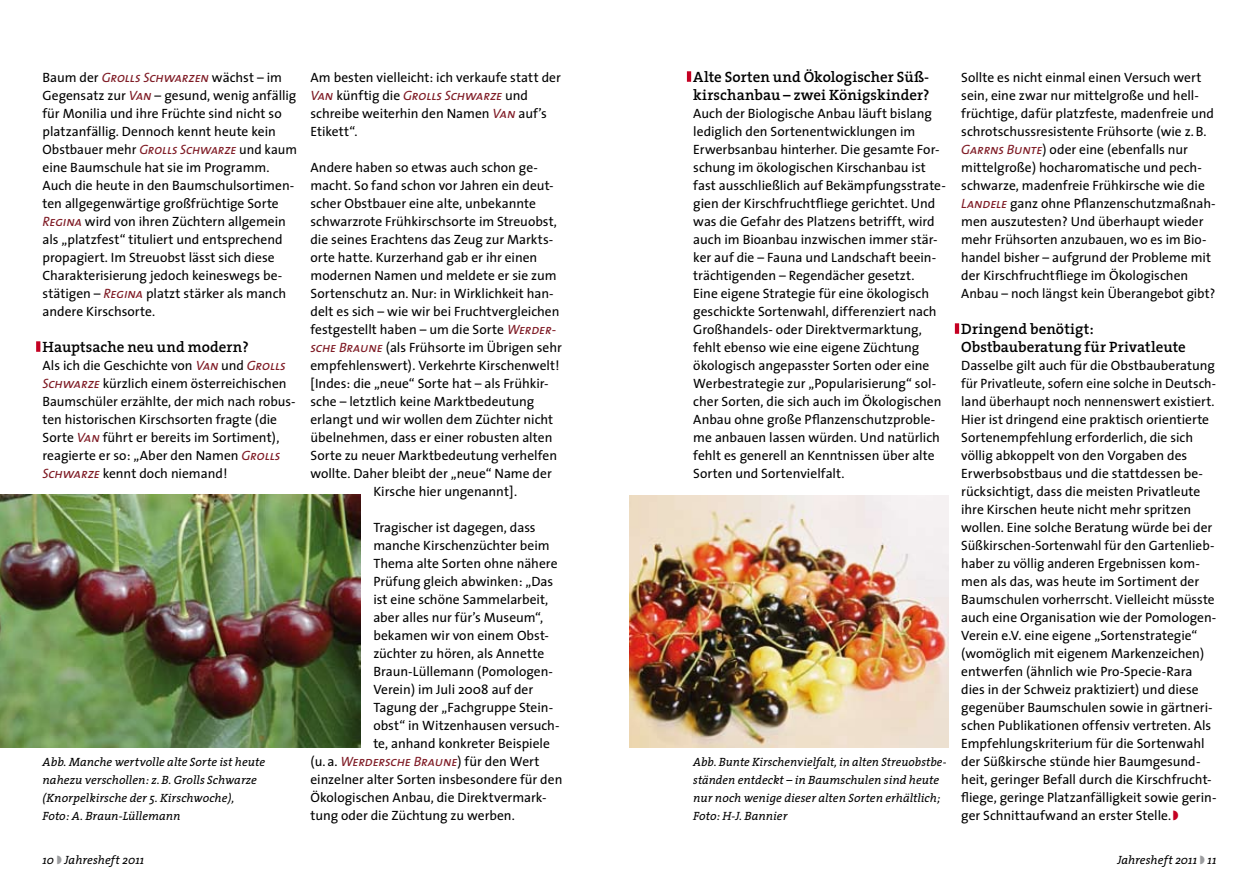
<style>
.page{position:relative;width:1259px;height:893px;background:#fff}
.page>*{position:absolute;margin:0;border:0;box-sizing:border-box;transform-origin:0 0}
.t1{font:600 15px/18px "The Serif";letter-spacing:.015em;color:#000}
.t2{font:13.5px/18px "The Sans";color:#000}
.t3{font:italic 13.5px "The Sans Caps";letter-spacing:-.02em;color:#7f1b25}
.t4{font:italic 12px/18px "The Serif";letter-spacing:.005em;color:#000}
.s1{font-family:"The Sans Caps";font-style:italic;color:#7f1b25}
.s2{font-family:"The Sans";font-style:normal;color:#000}
.s3{color:#c40022}
.s4{color:#9c9d9f}
</style>
<div class="page">
<svg style="left:687px;top:71px;width:4px;height:11px"></svg>
<img style="left:629px;top:495px;width:319px;height:253px">
<svg style="left:955px;top:323px;width:4px;height:11px"></svg>
<svg style="left:36px;top:341px;width:4px;height:11px"></svg>
<img style="left:0;top:495px;width:360px;height:252px">
<p class="t2" style="left:43px;top:68px;width:256px">Baum der <span class="s1">Grolls Schwarzen</span> wächst – im Gegensatz zur <span class="s1">Van</span> – gesund, wenig anfällig für Monilia und ihre Früchte sind nicht so platzanfällig. Dennoch kennt heute kein Obstbauer mehr <span class="s1">Grolls Schwarze</span> und kaum eine Baumschule hat sie im Programm.<br>Auch die heute in den Baumschulsortimen&shy;ten allgegenwärtige großfrüchtige Sorte <span class="s1">Regina</span> wird von ihren Züchtern allgemein als „platzfest“ tituliert und entsprechend propagiert. Im Streuobst lässt sich diese Charakterisierung jedoch keineswegs be&shy;stätigen – <span class="s1">Regina</span> platzt stärker als manch andere Kirschsorte.</p>
<p class="t1" style="left:43px;top:337px;width:208px">Hauptsache neu und modern?</p>
<p class="t2" style="left:43px;top:356px;width:254px">Als ich die Geschichte von <span class="s1">Van</span> und <span class="s1">Grolls Schwarze</span> kürzlich einem österreichischen Baumschüler erzählte, der mich nach robus&shy;ten historischen Kirschsorten fragte (die Sorte <span class="s1">Van</span> führt er bereits im Sortiment), reagierte er so: „Aber den Namen <span class="s1">Grolls Schwarze</span> kennt doch niemand!</p>
<p class="t4" style="left:43px;top:752px;width:224px">Abb. Manche wertvolle alte Sorte ist heute nahezu verschollen: z.B. Grolls Schwarze (Knorpelkirsche der 5. Kirschwoche),<br>Foto: A. Braun-Lüllemann</p>
<p class="t2" style="left:310px;top:68px;width:252px">Am besten vielleicht: ich verkaufe statt der</p>
<p class="t3" style="left:310px;top:84px;width:219px">Van <span class="s2">künftig die</span> Grolls Schwarze <span class="s2">und</span></p>
<p class="t2" style="left:310px;top:104px;width:238px">schreibe weiterhin den Namen <span class="s1">Van</span> auf’s<br>Etikett“.</p>
<p class="t2" style="left:310px;top:158px;width:229px">Andere haben so etwas auch schon ge-</p>
<p class="t2" style="left:310px;top:176px;width:245px">macht. So fand schon vor Jahren ein deut-</p>
<p class="t2" style="left:310px;top:194px;width:227px">scher Obstbauer eine alte, unbekannte</p>
<p class="t2" style="left:310px;top:212px;width:248px">schwarzrote Frühkirschsorte im Streuobst,</p>
<p class="t2" style="left:310px;top:230px;width:244px">die seines Erachtens das Zeug zur Markts-</p>
<p class="t2" style="left:310px;top:248px;width:228px">orte hatte. Kurzerhand gab er ihr einen</p>
<p class="t2" style="left:310px;top:266px;width:248px">modernen Namen und meldete er sie zum</p>
<p class="t2" style="left:310px;top:284px;width:245px">Sortenschutz an. Nur: in Wirklichkeit han-</p>
<p class="t2" style="left:310px;top:302px;width:250px">delt es sich – wie wir bei Fruchtvergleichen</p>
<p class="t2" style="left:310px;top:320px;width:247px">festgestellt haben – um die Sorte <span class="s1">Werder-</span></p>
<p class="t2" style="left:310px;top:338px;width:253px"><span class="s1">sche Braune</span> (als Frühsorte im Übrigen sehr</p>
<p class="t2" style="left:310px;top:356px;width:250px">empfehlenswert). Verkehrte Kirschenwelt!</p>
<p class="t2" style="left:310px;top:374px;width:239px">[Indes: die „neue“ Sorte hat – als Frühkir-</p>
<p class="t2" style="left:310px;top:392px;width:225px">sche – letztlich keine Marktbedeutung</p>
<p class="t2" style="left:310px;top:410px;width:244px">erlangt und wir wollen dem Züchter nicht</p>
<p class="t2" style="left:310px;top:428px;width:243px">übelnehmen, dass er einer robusten alten</p>
<p class="t2" style="left:310px;top:446px;width:248px">Sorte zu neuer Marktbedeutung verhelfen</p>
<p class="t2" style="left:310px;top:464px;width:243px">wollte. Daher bleibt der „neue“ Name der</p>
<p class="t2" style="left:373px;top:482px;width:145px">Kirsche hier ungenannt].</p>
<p class="t2" style="left:373px;top:518px;width:164px">Tragischer ist dagegen, dass</p>
<p class="t2" style="left:373px;top:536px;width:178px">manche Kirschenzüchter beim</p>
<p class="t2" style="left:373px;top:554px;width:186px">Thema alte Sorten ohne nähere</p>
<p class="t2" style="left:373px;top:572px;width:181px">Prüfung gleich abwinken: „Das</p>
<p class="t2" style="left:373px;top:590px;width:176px">ist eine schöne Sammelarbeit,</p>
<p class="t2" style="left:373px;top:608px;width:171px">aber alles nur für’s Museum“,</p>
<p class="t2" style="left:373px;top:626px;width:177px">bekamen wir von einem Obst-</p>
<p class="t2" style="left:373px;top:644px;width:172px">züchter zu hören, als Annette</p>
<p class="t2" style="left:373px;top:662px;width:181px">Braun-Lüllemann (Pomologen-</p>
<p class="t2" style="left:373px;top:680px;width:161px">Verein) im Juli 2008 auf der</p>
<p class="t2" style="left:373px;top:698px;width:181px">Tagung der „Fachgruppe Stein-</p>
<p class="t2" style="left:373px;top:716px;width:188px">obst“ in Witzenhausen versuch-</p>
<p class="t2" style="left:373px;top:734px;width:178px">te, anhand konkreter Beispiele</p>
<p class="t2" style="left:310px;top:752px;width:231px">(u.a. <span class="s1">Werdersche Braune</span>) für den Wert</p>
<p class="t2" style="left:310px;top:770px;width:253px">einzelner alter Sorten insbesondere für den</p>
<p class="t2" style="left:310px;top:788px;width:237px">Ökologischen Anbau, die Direktvermark-</p>
<p class="t2" style="left:310px;top:806px;width:206px">tung oder die Züchtung zu werben.</p>
<p class="t1" style="left:693px;top:67px;width:238px">Alte Sorten und Ökologischer Süß&shy;kirschanbau – zwei Königskinder?</p>
<p class="t2" style="left:693px;top:104px;width:254px">Auch der Biologische Anbau läuft bislang lediglich den Sortenentwicklungen im Erwerbsanbau hinterher. Die gesamte For&shy;schung im ökologischen Kirschanbau ist fast ausschließlich auf Bekämpfungsstrate&shy;gien der Kirschfruchtfliege gerichtet. Und was die Gefahr des Platzens betrifft, wird auch im Bioanbau inzwischen immer stär&shy;ker auf die – Fauna und Landschaft beein&shy;trächtigenden – Regendächer gesetzt.<br>Eine eigene Strategie für eine ökologisch geschickte Sortenwahl, differenziert nach Großhandels- oder Direktvermarktung, fehlt ebenso wie eine eigene Züchtung ökologisch angepasster Sorten oder eine Werbestrategie zur „Popularisierung“ sol&shy;cher Sorten, die sich auch im Ökologischen Anbau ohne große Pflanzenschutzproble&shy;me anbauen lassen würden. Und natürlich fehlt es generell an Kenntnissen über alte Sorten und Sortenvielfalt.</p>
<p class="t4" style="left:693px;top:752px;width:255px">Abb. Bunte Kirschenvielfalt, in alten Streuobstbe&shy;ständen entdeckt – in Baumschulen sind heute nur noch wenige dieser alten Sorten erhältlich; Foto: H-J. Bannier</p>
<p class="t2" style="left:961px;top:68px;width:256px">Sollte es nicht einmal einen Versuch wert sein, eine zwar nur mittelgroße und hell&shy;früchtige, dafür platzfeste, madenfreie und schrotschussresistente Frühsorte (wie z.B.<br><span class="s1">Garrns Bunte</span>) oder eine (ebenfalls nur mittelgroße) hocharomatische und pech&shy;schwarze, madenfreie Frühkirsche wie die <span class="s1">Landele</span> ganz ohne Pflanzenschutzmaßnah&shy;men auszutesten? Und überhaupt wieder mehr Frühsorten anzubauen, wo es im Bio&shy;handel bisher – aufgrund der Probleme mit der Kirschfruchtfliege im Ökologischen Anbau – noch längst kein Überangebot gibt?</p>
<p class="t1" style="left:961px;top:319px;width:226px">Dringend benötigt:<br>Obstbauberatung für Privatleute</p>
<p class="t2" style="left:961px;top:356px;width:257px">Dasselbe gilt auch für die Obstbauberatung für Privatleute, sofern eine solche in Deutsch&shy;land überhaupt noch nennenswert existiert.<br>Hier ist dringend eine praktisch orientierte Sortenempfehlung erforderlich, die sich völlig abkoppelt von den Vorgaben des Erwerbsobstbaus und die stattdessen be&shy;rücksichtigt, dass die meisten Privatleute ihre Kirschen heute nicht mehr spritzen wollen. Eine solche Beratung würde bei der Süßkirschen-Sortenwahl für den Gartenlieb&shy;haber zu völlig anderen Ergebnissen kom&shy;men als das, was heute im Sortiment der Baumschulen vorherrscht. Vielleicht müsste auch eine Organisation wie der Pomologen-Verein e.V. eine eigene „Sortenstrategie“ (womöglich mit eigenem Markenzeichen) entwerfen (ähnlich wie Pro-Specie-Rara dies in der Schweiz praktiziert) und diese gegenüber Baumschulen sowie in gärtneri&shy;schen Publikationen offensiv vertreten. Als Empfehlungskriterium für die Sortenwahl der Süßkirsche stünde hier Baumgesund&shy;heit, geringer Befall durch die Kirschfrucht&shy;fliege, geringe Platzanfälligkeit sowie gerin&shy;ger Schnittaufwand an erster Stelle. <span class="s3">◗</span></p>
<p class="t4" style="left:43px;top:850px;width:103px">10 <span class="s4">◗</span> Jahresheft 2011</p>
<p class="t4" style="left:1117px;top:850px;width:101px">Jahresheft 2011 <span class="s4">◗</span> 11</p>
</div>
